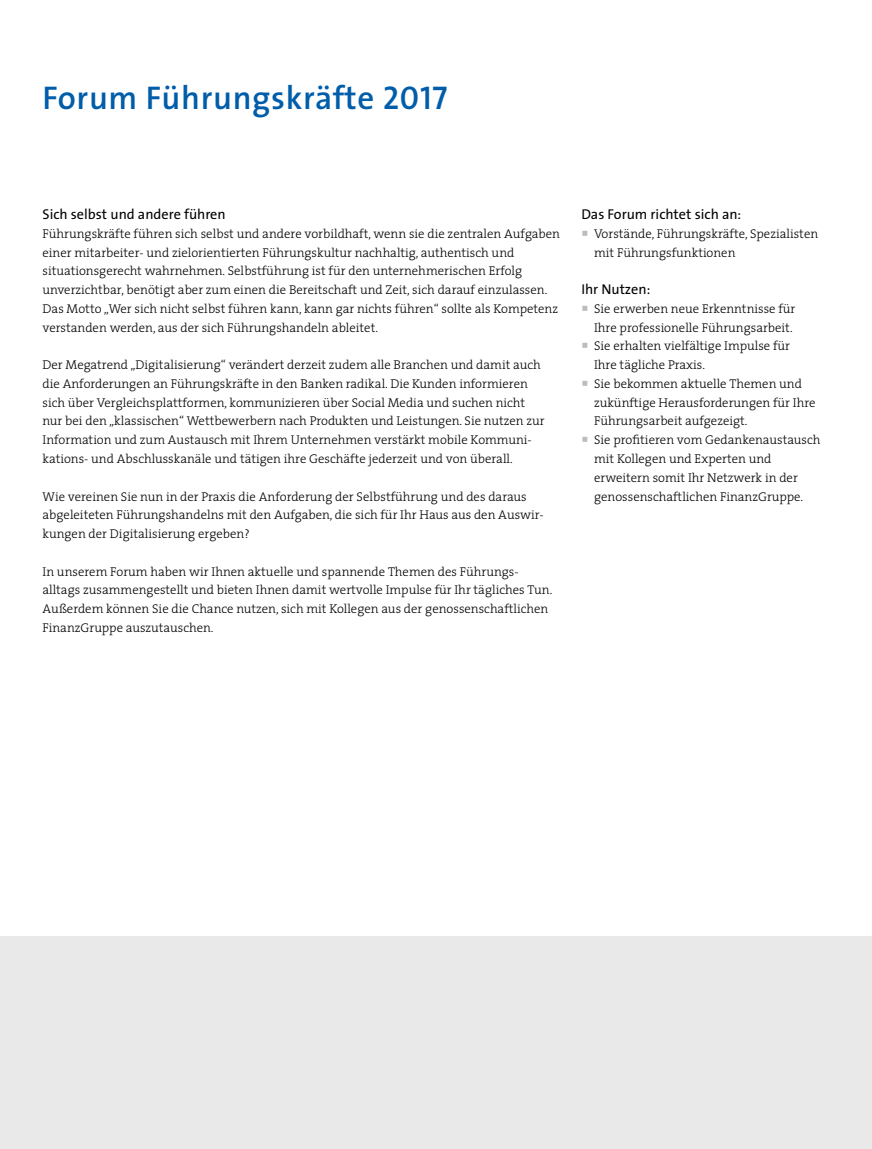
<style>
.page{position:relative;width:872px;height:1149px;background:#fff}
.page>*{position:absolute;margin:0;border:0;box-sizing:border-box;transform-origin:0 0}
.t1{font:600 33px "The Sans";letter-spacing:.02em;color:#005da9}
.t2{font:14.25px "The Sans";color:#000}
.t3{font:300 12.75px/18.8px "The Serif";color:#000}
.s1{font-family:"The Sans Semi Bold Caps";font-weight:400}
</style>
<div class="page">
<div style="left:0;top:935px;width:872px;height:213px;background:#e9e9e9"></div>
<h1 class="t1" style="left:43px;top:70px;width:406px">Forum Führungskräfte <span class="s1">2017</span></h1>
<p class="t2" style="left:43px;top:202px;width:185px">Sich selbst und andere führen</p>
<p class="t3" style="left:43px;top:223px;width:519px">Führungskräfte führen sich selbst und andere vorbildhaft, wenn sie die zentralen Aufgaben einer mitarbeiter- und zielorientierten Führungskultur nachhaltig, authentisch und situationsgerecht wahrnehmen. Selbstführung ist für den unternehmerischen Erfolg unverzichtbar, benötigt aber zum einen die Bereitschaft und Zeit, sich darauf einzulassen.<br>Das Motto „Wer sich nicht selbst führen kann, kann gar nichts führen“ sollte als Kompetenz verstanden werden, aus der sich Führungshandeln ableitet.</p>
<p class="t3" style="left:43px;top:355px;width:503px">Der Megatrend „Digitalisierung“ verändert derzeit zudem alle Branchen und damit auch die Anforderungen an Führungskräfte in den Banken radikal. Die Kunden informieren sich über Vergleichsplattformen, kommunizieren über Social Media und suchen nicht nur bei den „klassischen“ Wettbewerbern nach Produkten und Leistungen. Sie nutzen zur Information und zum Austausch mit Ihrem Unternehmen verstärkt mobile Kommuni&shy;kations- und Abschlusskanäle und tätigen ihre Geschäfte jederzeit und von überall.</p>
<p class="t3" style="left:43px;top:486px;width:503px">Wie vereinen Sie nun in der Praxis die Anforderung der Selbstführung und des daraus abgeleiteten Führungshandelns mit den Aufgaben, die sich für Ihr Haus aus den Auswir&shy;kungen der Digitalisierung ergeben?</p>
<p class="t3" style="left:43px;top:561px;width:511px">In unserem Forum haben wir Ihnen aktuelle und spannende Themen des Führungs&shy;alltags zusammengestellt und bieten Ihnen damit wertvolle Impulse für Ihr tägliches Tun.<br>Außerdem können Sie die Chance nutzen, sich mit Kollegen aus der genossenschaftlichen FinanzGruppe auszutauschen.</p>
<p class="t2" style="left:581px;top:202px;width:161px">Das Forum richtet sich an:</p>
<p class="t3" style="left:594px;top:223px;width:226px">Vorstände, Führungskräfte, Spezialisten mit Führungsfunktionen</p>
<p class="t2" style="left:581px;top:277px;width:70px">Ihr Nutzen:</p>
<p class="t3" style="left:594px;top:298px;width:228px">Sie erwerben neue Erkenntnisse für Ihre professionelle Führungsarbeit.<br>Sie erhalten vielfältige Impulse für<br>Ihre tägliche Praxis.<br>Sie bekommen aktuelle Themen und zukünftige Herausforderungen für Ihre Führungsarbeit aufgezeigt.<br>Sie profitieren vom Gedankenaustausch mit Kollegen und Experten und erweitern somit Ihr Netzwerk in der genossenschaftlichen FinanzGruppe.</p>
</div>
